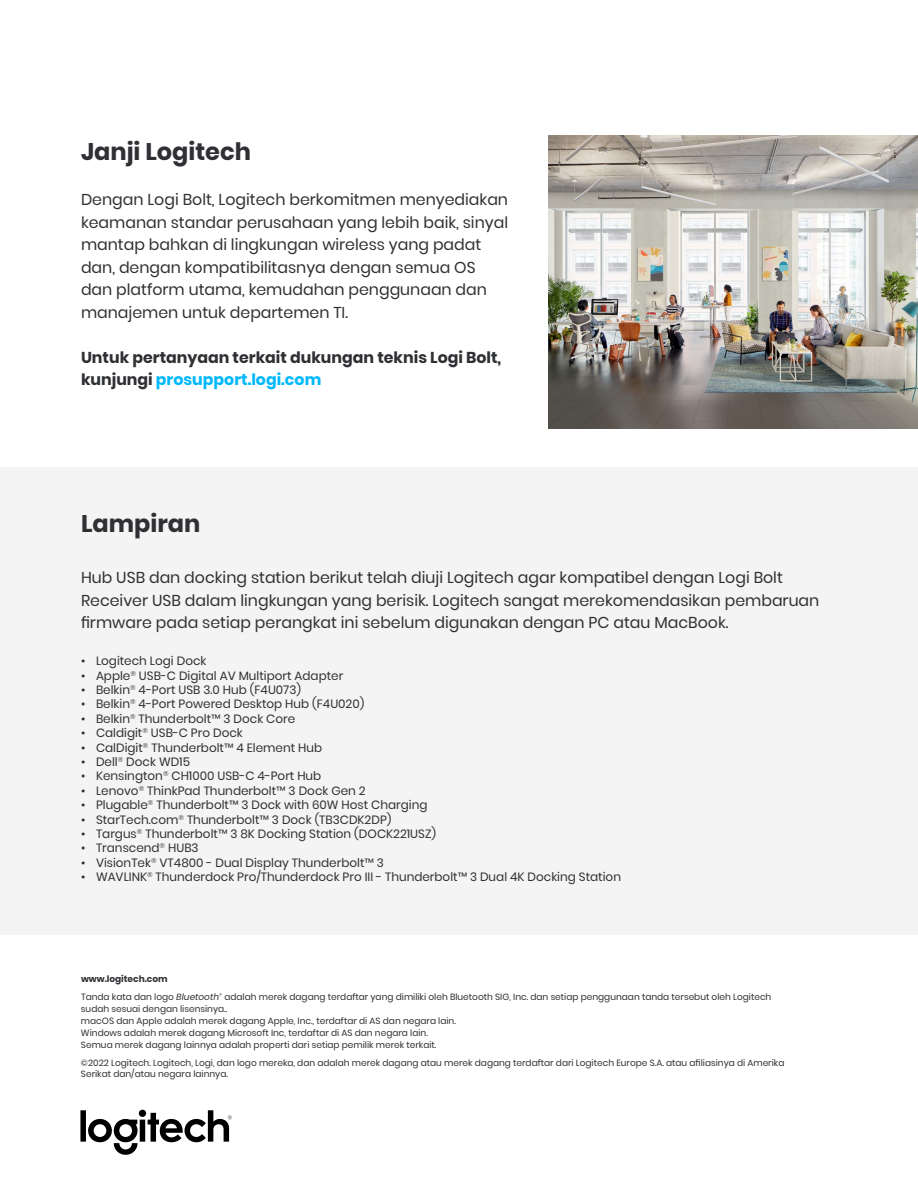
<style>
.page{position:relative;width:918px;height:1188px;background:#fff}
.page>*{position:absolute;margin:0;border:0;box-sizing:border-box;transform-origin:0 0}
.t1{font:700 24px "Poppins";color:#2e3033}
.t2{font:15.75px/22.5px "Poppins";color:#2e3033}
.t3{font:700 15.75px/22.5px "Poppins";color:#2e3033}
.t4{font:12px "Poppins";color:#2e3033}
.t5{font:9px/12px "Poppins";color:#2e3033}
.s1{color:#00b8fc}
.s2{font-weight:700}
.s3{font-style:italic}
</style>
<div class="page">
<svg style="left:80px;top:1110px;width:152px;height:45px"></svg>
<div style="left:0;top:468px;width:918px;height:467px;background:#f4f4f4"></div>
<img style="left:548px;top:135px;width:370px;height:294px">
<h1 class="t1" style="left:81px;top:138px;width:172px">Janji Logitech</h1>
<p class="t2" style="left:81px;top:189px;width:429px">Dengan Logi Bolt, Logitech berkomitmen menyediakan keamanan standar perusahaan yang lebih baik, sinyal mantap bahkan di lingkungan wireless yang padat dan, dengan kompatibilitasnya dengan semua OS dan platform utama, kemudahan penggunaan dan manajemen untuk departemen TI.</p>
<h2 class="t3" style="left:81px;top:346px;width:422px">Untuk pertanyaan terkait dukungan teknis Logi Bolt, kunjungi <span class="s1">prosupport.logi.com</span></h2>
<h1 class="t1" style="left:81px;top:510px;width:121px">Lampiran</h1>
<p class="t2" style="left:81px;top:567px;width:740px">Hub USB dan docking station berikut telah diuji Logitech agar kompatibel dengan Logi Bolt<br>Receiver USB dalam lingkungan yang berisik. Logitech sangat merekomendasikan pembaruan firmware pada setiap perangkat ini sebelum digunakan dengan PC atau MacBook.</p>
<p class="t4" style="left:81px;top:654px;width:127px">• Logitech Logi Dock</p>
<p class="t4" style="left:81px;top:668px;width:264px">• Apple<sup>®</sup> USB-C Digital AV Multiport Adapter</p>
<p class="t4" style="left:81px;top:683px;width:222px">• Belkin<sup>®</sup> 4-Port USB 3.0 Hub (F4U073)</p>
<p class="t4" style="left:81px;top:697px;width:285px">• Belkin<sup>®</sup> 4-Port Powered Desktop Hub (F4U020)</p>
<p class="t4" style="left:81px;top:712px;width:216px">• Belkin<sup>®</sup> Thunderbolt™ 3 Dock Core</p>
<p class="t4" style="left:81px;top:726px;width:163px">• Caldigit<sup>®</sup> USB-C Pro Dock</p>
<p class="t4" style="left:81px;top:740px;width:243px">• CalDigit<sup>®</sup> Thunderbolt™ 4 Element Hub</p>
<p class="t4" style="left:81px;top:755px;width:111px">• Dell<sup>®</sup> Dock WD15</p>
<p class="t4" style="left:81px;top:769px;width:242px">• Kensington<sup>®</sup> CH1000 USB-C 4-Port Hub</p>
<p class="t4" style="left:81px;top:784px;width:286px">• Lenovo<sup>®</sup> ThinkPad Thunderbolt™ 3 Dock Gen 2</p>
<p class="t4" style="left:81px;top:798px;width:348px">• Plugable<sup>®</sup> Thunderbolt™ 3 Dock with 60W Host Charging</p>
<p class="t4" style="left:81px;top:812px;width:312px">• StarTech.com<sup>®</sup> Thunderbolt™ 3 Dock (TB3CDK2DP)</p>
<p class="t4" style="left:81px;top:827px;width:357px">• Targus<sup>®</sup> Thunderbolt™ 3 8K Docking Station (DOCK221USZ)</p>
<p class="t4" style="left:81px;top:841px;width:119px">• Transcend<sup>®</sup> HUB3</p>
<p class="t4" style="left:81px;top:856px;width:304px">• VisionTek<sup>®</sup> VT4800 - Dual Display Thunderbolt™ 3</p>
<p class="t4" style="left:81px;top:870px;width:542px">• WAVLINK<sup>®</sup> Thunderdock Pro/Thunderdock Pro III - Thunderbolt™ 3 Dual 4K Docking Station</p>
<p class="t5" style="left:81px;top:969px;width:692px;line-height:18.8px"><span class="s2">www.logitech.com<br></span>Tanda kata dan logo <span class="s3">Bluetooth</span><sup>®</sup> adalah merek dagang terdaftar yang dimiliki oleh Bluetooth SIG, Inc. dan setiap penggunaan tanda tersebut oleh Logitech</p>
<p class="t5" style="left:81px;top:1003px;width:376px">sudah sesuai dengan lisensinya..<br>macOS dan Apple adalah merek dagang Apple, Inc., terdaftar di AS dan negara lain.<br>Windows adalah merek dagang Microsoft Inc, terdaftar di AS dan negara lain.<br>Semua merek dagang lainnya adalah properti dari setiap pemilik merek terkait.</p>
<p class="t5" style="left:81px;top:1057px;width:705px;line-height:10.8px">©2022 Logitech. Logitech, Logi, dan logo mereka, dan adalah merek dagang atau merek dagang terdaftar dari Logitech Europe S.A. atau afiliasinya di Amerika<br>Serikat dan/atau negara lainnya.</p>
</div>
